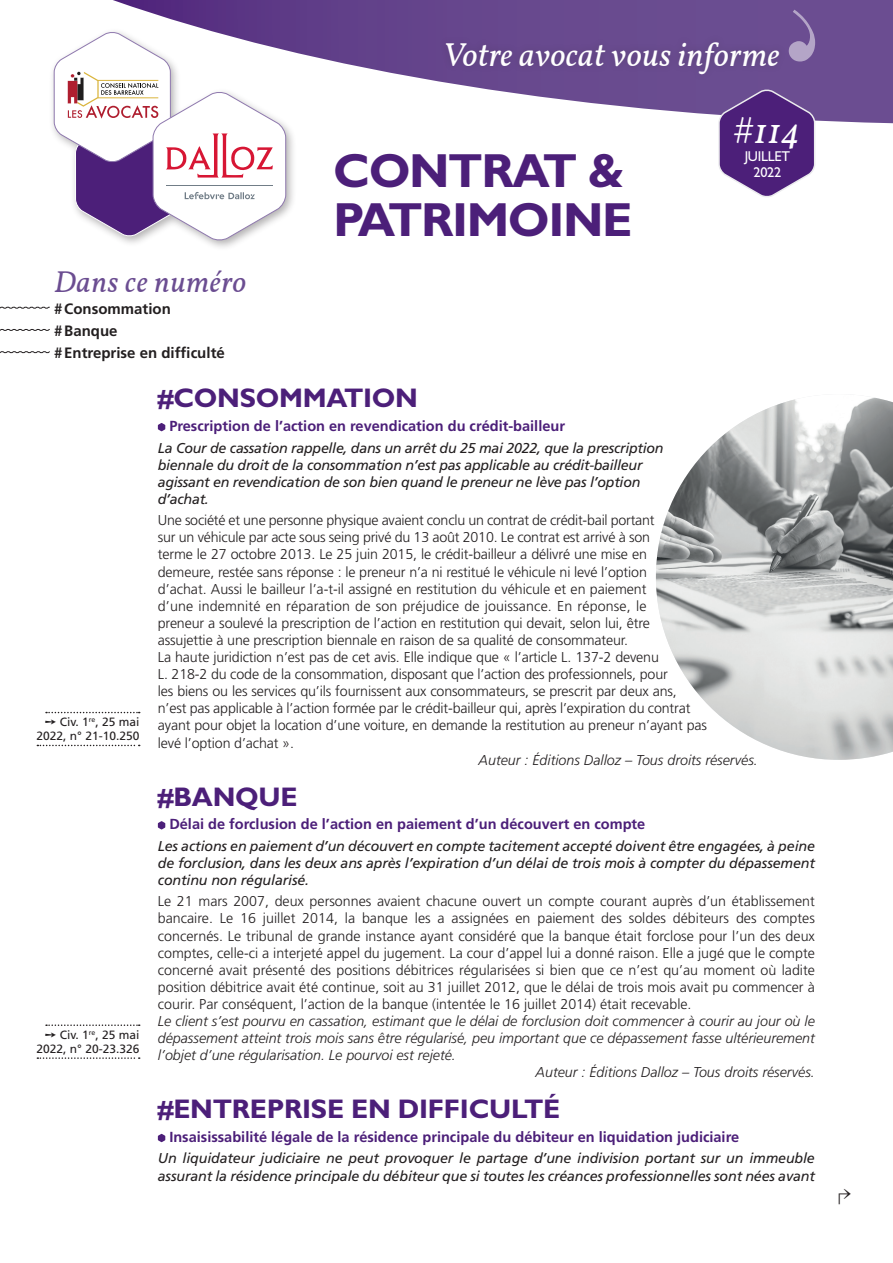
<style>
.page{position:relative;width:893px;height:1263px;background:#fff}
.page>*{position:absolute;margin:0;border:0;box-sizing:border-box;transform-origin:0 0}
.t1{font:700 48px/49.5px "Gill Sans";letter-spacing:-.03em;color:#4c1f79}
.t2{font:italic 36px "Vollkorn";color:#fff}
.t3{font:italic 33px "Vollkorn";letter-spacing:.01em;color:#fff}
.t4{font:italic 30px "Vollkorn";letter-spacing:.02em;color:#6b4d91}
.t5{font:28.8px "MS Mincho";color:#231f20}
.t6{font:700 27px "Gill Sans";letter-spacing:-.01em;color:#4c1f79}
.t7{font:700 15px/22.2px "Frutiger";color:#231f20}
.t8{font:700 14.55px "Frutiger";color:#4c1f79}
.t9{font:300 14.25px/17.1px "Frutiger";letter-spacing:-.01em;color:#231f20}
.t10{font:italic 14.25px/17.1px "Frutiger";letter-spacing:-.01em;color:#231f20}
.t11{font:italic 300 14.25px "Frutiger";color:#231f20}
.t12{font:14.25px/16.2px "Gill Sans";letter-spacing:-.02em;color:#fff;text-align:right}
.t13{font:12px/14.4px "Frutiger";color:#231f20;text-align:right}
</style>
<div class="page">
<div style="left:49px;top:27px;width:248px;height:224px;background:#231f20;opacity:.35"></div>
<svg style="left:54px;top:31px;width:232px;height:210px"></svg>
<svg style="left:0;top:351px;width:50px;height:2px"></svg>
<svg style="left:0;top:329px;width:50px;height:2px"></svg>
<svg style="left:0;top:306px;width:50px;height:3px"></svg>
<svg style="left:113px;top:0;width:780px;height:123px"></svg>
<div style="left:438px;top:34px;width:349px;height:48px;background:#67498d"></div>
<svg style="left:717px;top:88px;width:99px;height:109px;background:#6c4991"></svg>
<svg style="left:158px;top:423px;width:7px;height:8px"></svg>
<svg style="left:158px;top:821px;width:7px;height:8px"></svg>
<svg style="left:158px;top:1134px;width:7px;height:8px"></svg>
<img style="left:656px;top:397px;width:237px;height:363px">
<svg style="left:46px;top:712px;width:94px;height:1px"></svg>
<svg style="left:37px;top:745px;width:103px;height:1px"></svg>
<svg style="left:46px;top:1024px;width:94px;height:2px"></svg>
<svg style="left:37px;top:1057px;width:103px;height:2px"></svg>
<svg style="left:789px;top:10px;width:26px;height:52px"></svg>
<h3 class="t3" style="left:443px;top:31px;width:338px">Votre avocat vous informe</h3>
<h3 class="t4" style="left:54px;top:260px;width:194px">Dans ce numéro</h3>
<p class="t7" style="left:54px;top:297px;width:172px">#Consommation #Banque<br>#Entreprise en difficulté</p>
<h1 class="t1" style="left:333px;top:145px;width:301px">CONTRAT &amp;<br>PATRIMOINE</h1>
<h2 class="t2" style="left:733px;top:104px;width:69px">#114</h2>
<p class="t12" style="left:745px;top:148px;width:47px;text-align:center">JUILLET<br>2022</p>
<p class="t12" style="left:750px;top:149px;width:37px">AVRIL<br>1</p>
<p class="t13" style="left:37px;top:715px;width:104px">➙ Civ. 1<sup>re</sup>, 25 mai<br>2022, n° 21-10.250</p>
<p class="t13" style="left:37px;top:1027px;width:104px">➙ Civ. 1<sup>re</sup>, 25 mai<br>2022, n° 20-23.326</p>
<h3 class="t6" style="left:158px;top:382px;width:262px">#CONSOMMATION</h3>
<p class="t8" style="left:169px;top:418px;width:397px">Prescription de l’action en revendication du crédit-bailleur</p>
<p class="t10" style="left:158px;top:439px;width:507px">La Cour de cassation rappelle, dans un arrêt du 25 mai 2022, que la prescription biennale du droit de la consommation n’est pas applicable au crédit-bailleur agissant en revendication de son bien quand le preneur ne lève pas l’option d’achat.</p>
<p class="t9" style="left:158px;top:512px;width:551px">Une société et une personne physique avaient conclu un contrat de crédit-bail portant<br>sur un véhicule par acte sous seing privé du 13 août 2010. Le contrat est arrivé à son<br>terme le 27 octobre 2013. Le 25 juin 2015, le crédit-bailleur a délivré une mise en demeure, restée sans réponse : le preneur n’a ni restitué le véhicule ni levé l’option<br>d’achat. Aussi le bailleur l’a-t-il assigné en restitution du véhicule et en paiement<br>d’une indemnité en réparation de son préjudice de jouissance. En réponse, le<br>preneur a soulevé la prescription de l’action en restitution qui devait, selon lui, être assujettie à une prescription biennale en raison de sa qualité de consommateur.<br>La haute juridiction n’est pas de cet avis. Elle indique que « l’article L. 137-2 devenu<br>L. 218-2 du code de la consommation, disposant que l’action des professionnels, pour<br>les biens ou les services qu’ils fournissent aux consommateurs, se prescrit par deux ans, n’est pas applicable à l’action formée par le crédit-bailleur qui, après l’expiration du contrat ayant pour objet la location d’une voiture, en demande la restitution au preneur n’ayant pas levé l’option d’achat ».</p>
<p class="t11" style="left:479px;top:752px;width:281px">Auteur : Éditions Dalloz – Tous droits réservés.</p>
<h3 class="t6" style="left:158px;top:780px;width:141px">#BANQUE</h3>
<p class="t8" style="left:169px;top:816px;width:477px">Délai de forclusion de l’action en paiement d’un découvert en compte</p>
<p class="t10" style="left:158px;top:837px;width:659px;text-align:justify">Les actions en paiement d’un découvert en compte tacitement accepté doivent être engagées, à peine de forclusion, dans les deux ans après l’expiration d’un délai de trois mois à compter du dépassement continu non régularisé.</p>
<p class="t9" style="left:158px;top:893px;width:659px;text-align:justify">Le 21 mars 2007, deux personnes avaient chacune ouvert un compte courant auprès d’un établissement bancaire. Le 16 juillet 2014, la banque les a assignées en paiement des soldes débiteurs des comptes concernés. Le tribunal de grande instance ayant considéré que la banque était forclose pour l’un des deux comptes, celle-ci a interjeté appel du jugement. La cour d’appel lui a donné raison. Elle a jugé que le compte concerné avait présenté des positions débitrices régularisées si bien que ce n’est qu’au moment où ladite position débitrice avait été continue, soit au 31 juillet 2012, que le délai de trois mois avait pu commencer à courir. Par conséquent, l’action de la banque (intentée le 16 juillet 2014) était recevable.</p>
<p class="t11" style="left:158px;top:1013px;width:658px">Le client s’est pourvu en cassation, estimant que le délai de forclusion doit commencer à courir au jour où le</p>
<p class="t11" style="left:158px;top:1030px;width:658px">dépassement atteint trois mois sans être régularisé, peu important que ce dépassement fasse ultérieurement</p>
<p class="t11" style="left:158px;top:1047px;width:299px">l’objet d’une régularisation. Le pourvoi est rejeté.</p>
<p class="t11" style="left:536px;top:1064px;width:281px">Auteur : Éditions Dalloz – Tous droits réservés.</p>
<h3 class="t6" style="left:158px;top:1093px;width:404px">#ENTREPRISE EN DIFFICULTÉ</h3>
<p class="t8" style="left:169px;top:1128px;width:571px">Insaisissabilité légale de la résidence principale du débiteur en liquidation judiciaire</p>
<p class="t10" style="left:158px;top:1150px;width:658px">Un liquidateur judiciaire ne peut provoquer le partage d’une indivision portant sur un immeuble assurant la résidence principale du débiteur que si toutes les créances professionnelles sont nées avant</p>
<h3 class="t5" style="left:851px;top:1208px;width:16px;rotate:-180deg">↵</h3>
</div>
